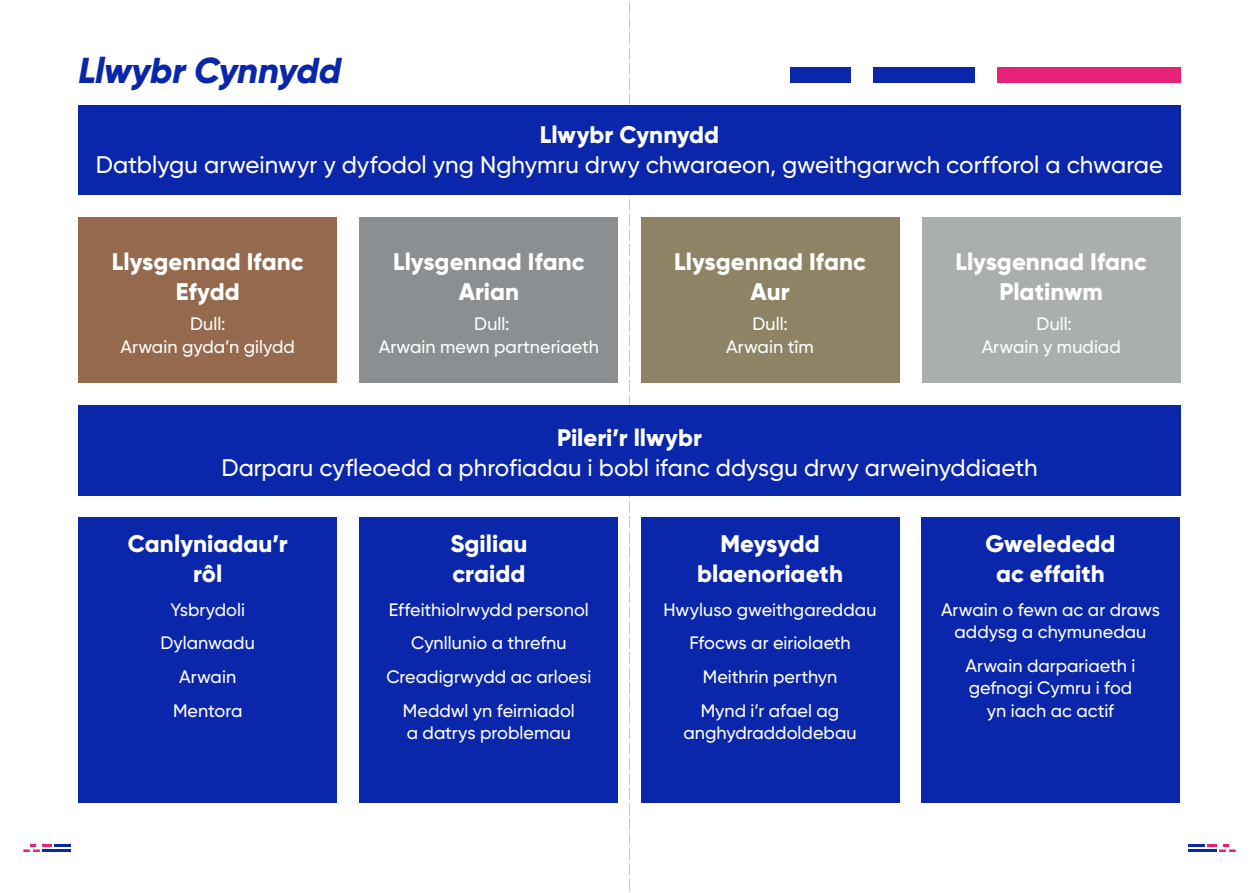
<style>
.page{position:relative;width:1259px;height:893px;background:#fff}
.page>*{position:absolute;margin:0;border:0;box-sizing:border-box;transform-origin:0 0}
.Heading_24_30{font:italic 800 36px "Gilroy";letter-spacing:-.015em;color:#0a26aa}
.Quotee_new_10_10{font:800 24px/30px "Gilroy";letter-spacing:.005em;color:#fff;text-align:center}
.Quotee_new_10_10-2{font:500 24px "Gilroy";color:#fff}
.Quotee_new_10_10-3{font:500 18px/22.5px "Gilroy";color:#fff;text-align:center}
</style>
<div class="page">
<svg style="left:629px;top:2px;width:1px;height:889px"></svg>
<div style="left:78px;top:105px;width:1102px;height:90px;background:#0a26aa"></div>
<div style="left:78px;top:405px;width:1102px;height:90px;background:#0a26aa"></div>
<div style="left:78px;top:218px;width:259px;height:164px;background:#95694d"></div>
<div style="left:641px;top:218px;width:258px;height:164px;background:#8f8366"></div>
<div style="left:359px;top:218px;width:259px;height:164px;background:#8b8f91"></div>
<div style="left:922px;top:218px;width:258px;height:164px;background:#aaaeaf"></div>
<div style="left:78px;top:518px;width:259px;height:284px;background:#0a26aa"></div>
<div style="left:641px;top:518px;width:258px;height:284px;background:#0a26aa"></div>
<div style="left:921px;top:518px;width:258px;height:284px;background:#0a26aa"></div>
<div style="left:359px;top:518px;width:259px;height:284px;background:#0a26aa"></div>
<hr style="left:55px;top:844px;width:16px;height:3px;background:#0a26aa">
<hr style="left:43px;top:849px;width:28px;height:3px;background:#0a26aa">
<svg style="left:23px;top:844px;width:29px;height:8px"></svg>
<hr style="left:1188px;top:844px;width:16px;height:3px;background:#0a26aa">
<hr style="left:1188px;top:849px;width:28px;height:3px;background:#0a26aa">
<svg style="left:1207px;top:844px;width:28px;height:8px"></svg>
<div style="left:873px;top:68px;width:101px;height:14px;background:#0a26aa"></div>
<div style="left:790px;top:68px;width:60px;height:14px;background:#0a26aa"></div>
<div style="left:996px;top:68px;width:184px;height:14px;background:#e72276"></div>
<p class="Heading_24_30" style="left:78px;top:47px;width:264px">Llwybr Cynnydd</p>
<p class="Quotee_new_10_10" style="left:540px;top:119px;width:181px">Llwybr Cynnydd</p>
<p class="Quotee_new_10_10-2" style="left:96px;top:150px;width:1068px">Datblygu arweinwyr y dyfodol yng Nghymru drwy chwaraeon, gweithgarwch corfforol a chwarae</p>
<p class="Quotee_new_10_10" style="left:112px;top:246px;width:193px">Llysgennad Ifanc</p>
<p class="Quotee_new_10_10" style="left:176px;top:276px;width:65px">Efydd</p>
<p class="Quotee_new_10_10-3" style="left:121px;top:312px;width:176px">Dull:<br>Arwain gyda’n gilydd</p>
<p class="Quotee_new_10_10" style="left:393px;top:246px;width:193px">Llysgennad Ifanc</p>
<p class="Quotee_new_10_10" style="left:459px;top:276px;width:62px">Arian</p>
<p class="Quotee_new_10_10-3" style="left:474px;top:312px;width:37px">Dull:</p>
<p class="Quotee_new_10_10-3" style="left:379px;top:335px;width:222px">Arwain mewn partneriaeth</p>
<p class="Quotee_new_10_10" style="left:674px;top:246px;width:193px">Llysgennad Ifanc</p>
<p class="Quotee_new_10_10" style="left:750px;top:276px;width:41px">Aur</p>
<p class="Quotee_new_10_10-3" style="left:752px;top:312px;width:37px">Dull:</p>
<p class="Quotee_new_10_10-3" style="left:726px;top:335px;width:89px">Arwain tîm</p>
<p class="Quotee_new_10_10" style="left:955px;top:246px;width:193px">Llysgennad Ifanc</p>
<p class="Quotee_new_10_10" style="left:999px;top:276px;width:105px">Platinwm</p>
<p class="Quotee_new_10_10-3" style="left:1036px;top:312px;width:37px">Dull:</p>
<p class="Quotee_new_10_10-3" style="left:981px;top:335px;width:141px">Arwain y mudiad</p>
<p class="Quotee_new_10_10" style="left:557px;top:423px;width:146px">Pileri’r llwybr</p>
<p class="Quotee_new_10_10-2" style="left:221px;top:453px;width:817px">Darparu cyfleoedd a phrofiadau i bobl ifanc ddysgu drwy arweinyddiaeth</p>
<p class="Quotee_new_10_10" style="left:128px;top:528px;width:161px">Canlyniadau’r</p>
<p class="Quotee_new_10_10" style="left:193px;top:558px;width:31px">rôl</p>
<p class="Quotee_new_10_10-3" style="left:170px;top:598px;width:76px">Ysbrydoli</p>
<p class="Quotee_new_10_10-3" style="left:161px;top:631px;width:96px">Dylanwadu</p>
<p class="Quotee_new_10_10-3" style="left:179px;top:665px;width:58px">Arwain</p>
<p class="Quotee_new_10_10-3" style="left:173px;top:699px;width:71px">Mentora</p>
<p class="Quotee_new_10_10" style="left:450px;top:528px;width:79px">Sgiliau</p>
<p class="Quotee_new_10_10" style="left:452px;top:558px;width:74px">craidd</p>
<p class="Quotee_new_10_10-3" style="left:389px;top:598px;width:201px">Effeithiolrwydd personol</p>
<p class="Quotee_new_10_10-3" style="left:411px;top:631px;width:157px">Cynllunio a threfnu</p>
<p class="Quotee_new_10_10-3" style="left:386px;top:665px;width:206px">Creadigrwydd ac arloesi</p>
<p class="Quotee_new_10_10-3" style="left:403px;top:699px;width:173px;text-align:left">Meddwl yn feirniadol a datrys problemau</p>
<p class="Quotee_new_10_10" style="left:720px;top:528px;width:101px">Meysydd</p>
<p class="Quotee_new_10_10" style="left:697px;top:558px;width:147px">blaenoriaeth</p>
<p class="Quotee_new_10_10-3" style="left:663px;top:598px;width:214px">Hwyluso gweithgareddau</p>
<p class="Quotee_new_10_10-3" style="left:689px;top:631px;width:163px">Ffocws ar eiriolaeth</p>
<p class="Quotee_new_10_10-3" style="left:703px;top:665px;width:136px">Meithrin perthyn</p>
<p class="Quotee_new_10_10-3" style="left:683px;top:699px;width:175px">Mynd i’r afael ag anghydraddoldebau</p>
<p class="Quotee_new_10_10" style="left:985px;top:528px;width:132px">Gwelededd ac effaith</p>
<p class="Quotee_new_10_10-3" style="left:941px;top:598px;width:220px">Arwain o fewn ac ar draws addysg a chymunedau</p>
<p class="Quotee_new_10_10-3" style="left:965px;top:654px;width:171px">Arwain darpariaeth i gefnogi Cymru i fod yn iach ac actif</p>
</div>
